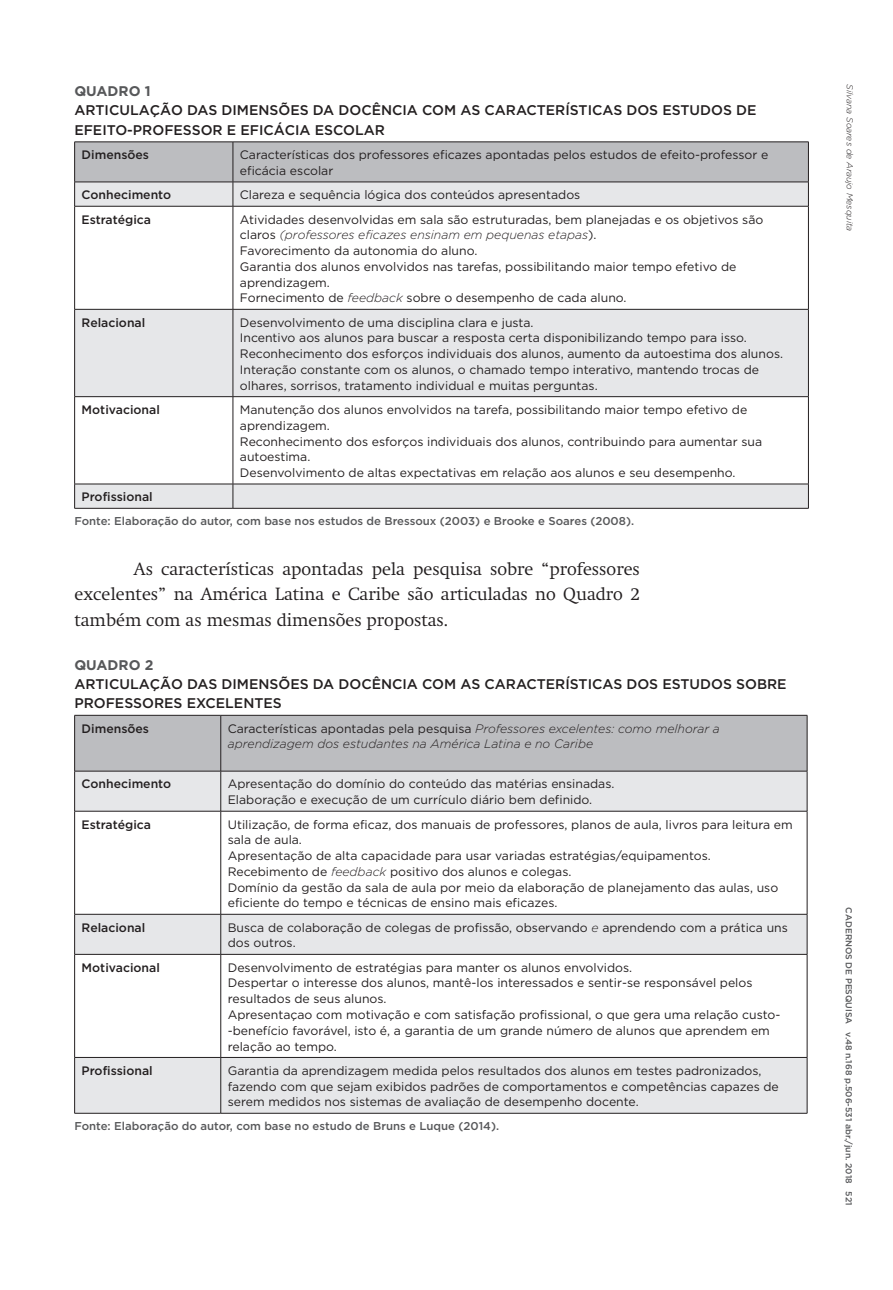
<style>
.page{position:relative;width:893px;height:1290px;background:#fff}
.page>*{position:absolute;margin:0;border:0;box-sizing:border-box;transform-origin:0 0}
.t1{font:300 17.5px/25.4px "Swift";color:#231f20;text-align:justify}
.t2{font:500 14px/19.2px "Gotham HTF";color:#231f20}
.t3{font:700 14px "Gotham HTF";color:#57585a}
.t4{font:12.25px/15.8px "Gotham HTF";color:#231f20}
.t5{font:500 12.25px "Gotham HTF";color:#231f20}
.t6{font:italic 300 12.25px/15.8px "Gotham HTF";color:#231f20}
.t7{font:500 11.38px "Gotham HTF";color:#57585a}
.t8{font:500 8.75px "Gotham HTF";color:#57585a}
.t9{font:italic 300 8.75px "Gotham HTF";color:#231f20}
.s1{font-weight:300;font-style:italic}
.s2{font-weight:400;font-style:normal}
</style>
<div class="page">
<div style="left:75px;top:310px;width:733px;height:86px;background:#e6e7e9"></div>
<svg style="left:74px;top:142px;width:735px;height:64px;background:#c6c7ca"></svg>
<hr style="left:74px;top:206px;width:159px;height:1px;background:#231f20">
<hr style="left:74px;top:206px;width:1px;height:103px;background:#231f20">
<hr style="left:233px;top:206px;width:576px;height:1px;background:#231f20">
<hr style="left:233px;top:206px;width:1px;height:103px;background:#231f20">
<hr style="left:808px;top:206px;width:1px;height:103px;background:#231f20">
<hr style="left:74px;top:309px;width:159px;height:1px;background:#231f20">
<hr style="left:74px;top:309px;width:1px;height:87px;background:#231f20">
<hr style="left:233px;top:309px;width:576px;height:1px;background:#231f20">
<hr style="left:233px;top:309px;width:1px;height:87px;background:#231f20">
<hr style="left:808px;top:309px;width:1px;height:87px;background:#231f20">
<hr style="left:74px;top:396px;width:159px;height:1px;background:#231f20">
<hr style="left:74px;top:397px;width:1px;height:87px;background:#231f20">
<hr style="left:233px;top:396px;width:576px;height:1px;background:#231f20">
<hr style="left:233px;top:397px;width:1px;height:87px;background:#231f20">
<hr style="left:808px;top:397px;width:1px;height:87px;background:#231f20">
<svg style="left:74px;top:484px;width:735px;height:24px;background:#dfe0e2"></svg>
<hr style="left:74px;top:508px;width:159px;height:1px;background:#231f20">
<hr style="left:233px;top:508px;width:576px;height:1px;background:#231f20">
<div style="left:75px;top:716px;width:732px;height:55px;background:#bcbdc0"></div>
<svg style="left:75px;top:772px;width:732px;height:341px"></svg>
<hr style="left:74px;top:715px;width:147px;height:1px;background:#231f20">
<hr style="left:74px;top:715px;width:1px;height:56px;background:#231f20">
<hr style="left:221px;top:715px;width:586px;height:1px;background:#231f20">
<hr style="left:220px;top:715px;width:1px;height:56px;background:#231f20">
<hr style="left:807px;top:715px;width:1px;height:56px;background:#231f20">
<hr style="left:74px;top:771px;width:147px;height:1px;background:#231f20">
<hr style="left:74px;top:771px;width:1px;height:40px;background:#231f20">
<hr style="left:221px;top:771px;width:586px;height:1px;background:#231f20">
<hr style="left:220px;top:771px;width:1px;height:40px;background:#231f20">
<hr style="left:807px;top:771px;width:1px;height:40px;background:#231f20">
<hr style="left:74px;top:811px;width:147px;height:1px;background:#231f20">
<hr style="left:74px;top:811px;width:1px;height:103px;background:#231f20">
<hr style="left:221px;top:811px;width:586px;height:1px;background:#231f20">
<hr style="left:220px;top:811px;width:1px;height:103px;background:#231f20">
<hr style="left:807px;top:811px;width:1px;height:103px;background:#231f20">
<hr style="left:74px;top:914px;width:147px;height:1px;background:#231f20">
<hr style="left:74px;top:914px;width:1px;height:40px;background:#231f20">
<hr style="left:221px;top:914px;width:586px;height:1px;background:#231f20">
<hr style="left:220px;top:914px;width:1px;height:40px;background:#231f20">
<hr style="left:807px;top:914px;width:1px;height:40px;background:#231f20">
<hr style="left:74px;top:954px;width:147px;height:1px;background:#231f20">
<hr style="left:74px;top:954px;width:1px;height:103px;background:#231f20">
<hr style="left:221px;top:954px;width:586px;height:1px;background:#231f20">
<hr style="left:220px;top:954px;width:1px;height:103px;background:#231f20">
<hr style="left:807px;top:954px;width:1px;height:103px;background:#231f20">
<hr style="left:74px;top:1057px;width:147px;height:1px;background:#231f20">
<hr style="left:74px;top:1057px;width:1px;height:56px;background:#231f20">
<hr style="left:221px;top:1057px;width:586px;height:1px;background:#231f20">
<hr style="left:220px;top:1057px;width:1px;height:56px;background:#231f20">
<hr style="left:807px;top:1057px;width:1px;height:56px;background:#231f20">
<hr style="left:74px;top:1113px;width:147px;height:1px;background:#231f20">
<hr style="left:221px;top:1113px;width:586px;height:1px;background:#231f20">
<p class="t3" style="left:74px;top:83px;width:78px">QUADRO 1</p>
<p class="t2" style="left:74px;top:100px;width:684px">ARTICULAÇÃO DAS DIMENSÕES DA DOCÊNCIA COM AS CARACTERÍSTICAS DOS ESTUDOS DE<br>EFEITO-PROFESSOR E EFICÁCIA ESCOLAR</p>
<p class="t5" style="left:82px;top:148px;width:69px">Dimensões</p>
<p class="t4" style="left:240px;top:147px;width:530px">Características dos professores eficazes apontadas pelos estudos de efeito-professor e eficácia escolar</p>
<p class="t5" style="left:82px;top:188px;width:91px">Conhecimento</p>
<p class="t4" style="left:240px;top:187px;width:342px">Clareza e sequência lógica dos conteúdos apresentados</p>
<p class="t5" style="left:82px;top:212px;width:71px">Estratégica</p>
<p class="t4" style="left:240px;top:211px;width:525px">Atividades desenvolvidas em sala são estruturadas, bem planejadas e os objetivos são claros <span class="s1">(professores eficazes ensinam em pequenas etapas</span>).<br>Favorecimento da autonomia do aluno.<br>Garantia dos alunos envolvidos nas tarefas, possibilitando maior tempo efetivo de aprendizagem.<br>Fornecimento de <span class="s1">feedback</span> sobre o desempenho de cada aluno.</p>
<p class="t5" style="left:82px;top:315px;width:65px">Relacional</p>
<p class="t4" style="left:240px;top:314px;width:545px">Desenvolvimento de uma disciplina clara e justa.<br>Incentivo aos alunos para buscar a resposta certa disponibilizando tempo para isso.<br>Reconhecimento dos esforços individuais dos alunos, aumento da autoestima dos alunos.<br>Interação constante com os alunos, o chamado tempo interativo, mantendo trocas de olhares, sorrisos, tratamento individual e muitas perguntas.</p>
<p class="t5" style="left:82px;top:403px;width:80px">Motivacional</p>
<p class="t4" style="left:240px;top:402px;width:524px">Manutenção dos alunos envolvidos na tarefa, possibilitando maior tempo efetivo de aprendizagem.<br>Reconhecimento dos esforços individuais dos alunos, contribuindo para aumentar sua autoestima.<br>Desenvolvimento de altas expectativas em relação aos alunos e seu desempenho.</p>
<p class="t5" style="left:82px;top:490px;width:73px">Profissional</p>
<p class="t7" style="left:74px;top:514px;width:561px">Fonte: Elaboração do autor, com base nos estudos de Bressoux (2003) e Brooke e Soares (2008).</p>
<h1 class="t1" style="left:74px;top:556px;width:567px;text-indent:60px">As características apontadas pela pesquisa sobre “professores excelentes” na América Latina e Caribe são articuladas no Quadro 2 também com as mesmas dimensões propostas.</h1>
<p class="t3" style="left:74px;top:656px;width:81px">QUADRO 2</p>
<p class="t2" style="left:74px;top:674px;width:714px">ARTICULAÇÃO DAS DIMENSÕES DA DOCÊNCIA COM AS CARACTERÍSTICAS DOS ESTUDOS SOBRE<br>PROFESSORES EXCELENTES</p>
<p class="t5" style="left:82px;top:721px;width:69px">Dimensões</p>
<p class="t6" style="left:228px;top:720px;width:494px"><span class="s2">Características apontadas pela pesquisa</span> Professores excelentes: como melhorar a aprendizagem dos estudantes na América Latina e no Caribe</p>
<p class="t5" style="left:82px;top:777px;width:91px">Conhecimento</p>
<p class="t4" style="left:228px;top:776px;width:388px">Apresentação do domínio do conteúdo das matérias ensinadas.<br>Elaboração e execução de um currículo diário bem definido.</p>
<p class="t5" style="left:82px;top:817px;width:71px">Estratégica</p>
<p class="t4" style="left:228px;top:816px;width:566px">Utilização, de forma eficaz, dos manuais de professores, planos de aula, livros para leitura em sala de aula.<br>Apresentação de alta capacidade para usar variadas estratégias/equipamentos.<br>Recebimento de <span class="s1">feedback</span> positivo dos alunos e colegas.<br>Domínio da gestão da sala de aula por meio da elaboração de planejamento das aulas, uso eficiente do tempo e técnicas de ensino mais eficazes.</p>
<p class="t5" style="left:82px;top:920px;width:65px">Relacional</p>
<p class="t4" style="left:228px;top:919px;width:562px">Busca de colaboração de colegas de profissão, observando <span class="s1">e</span> aprendendo com a prática uns dos outros.</p>
<p class="t5" style="left:82px;top:960px;width:80px">Motivacional</p>
<p class="t4" style="left:228px;top:959px;width:554px">Desenvolvimento de estratégias para manter os alunos envolvidos.<br>Despertar o interesse dos alunos, mantê-los interessados e sentir-se responsável pelos resultados de seus alunos.<br>Apresentaçao com motivação e com satisfação profissional, o que gera uma relação custo--benefício favorável, isto é, a garantia de um grande número de alunos que aprendem em relação ao tempo.</p>
<p class="t5" style="left:82px;top:1063px;width:73px">Profissional</p>
<p class="t4" style="left:228px;top:1062px;width:553px">Garantia da aprendizagem medida pelos resultados dos alunos em testes padronizados, fazendo com que sejam exibidos padrões de comportamentos e competências capazes de serem medidos nos sistemas de avaliação de desempenho docente.</p>
<p class="t7" style="left:74px;top:1119px;width:426px">Fonte: Elaboração do autor, com base no estudo de Bruns e Luque (2014).</p>
<p class="t9" style="left:855px;top:84px;width:148px;rotate:90deg">Silvana Soares de Araujo Mesquita</p>
<p class="t8" style="left:854px;top:907px;width:300px;rotate:90deg">CADERNOS DE PESQUISA v.48 n.168 p.506-531 abr./jun. 2018 521</p>
</div>
